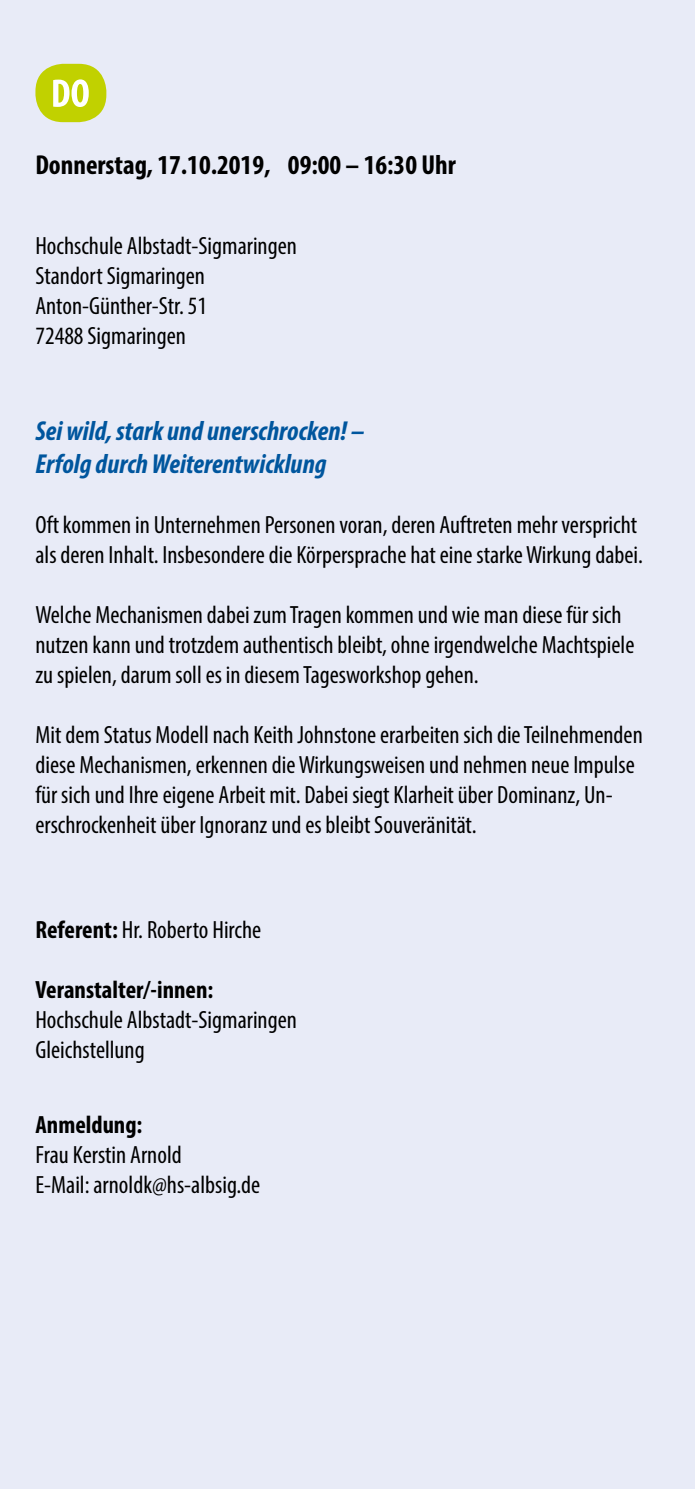
<style>
.page{position:relative;width:695px;height:1489px;background:#fff}
.page>*{position:absolute;margin:0;border:0;box-sizing:border-box;transform-origin:0 0}
.t1{font:italic 700 condensed 27.5px "Myriad Pro";color:#00569e}
.tx_weiss{font:700 condensed 27.5px "Myriad Pro";color:#000}
.tx_weiss-2{font:condensed 25px/30px "Myriad Pro";color:#000}
.tx_weiss-3{font:700 condensed 25px "Myriad Pro";color:#000}
.s1{font-weight:700}
</style>
<div class="page">
<div style="left:0;top:0;width:694px;height:1488px;background:#e8ebf7"></div>
<div style="left:35px;top:64px;width:71px;height:58px;background:#c1d100;border-radius:28px"></div>
<svg style="left:53px;top:79px;width:36px;height:28px"></svg>
<p class="tx_weiss" style="left:35px;top:147px;width:422px">Donnerstag, 17.10.2019, 09:00 – 16:30 Uhr</p>
<p class="tx_weiss-2" style="left:35px;top:230px;width:263px">Hochschule Albstadt-Sigmaringen</p>
<p class="tx_weiss-2" style="left:35px;top:260px;width:171px">Standort Sigmaringen</p>
<p class="tx_weiss-2" style="left:35px;top:290px;width:173px">Anton-Günther-Str. 51</p>
<p class="tx_weiss-2" style="left:35px;top:320px;width:152px">72488 Sigmaringen</p>
<p class="t1" style="left:35px;top:413px;width:331px">Sei wild, stark und unerschrocken! –</p>
<p class="t1" style="left:35px;top:446px;width:293px">Erfolg durch Weiterentwicklung</p>
<p class="tx_weiss-2" style="left:35px;top:509px;width:609px">Oft kommen in Unternehmen Personen voran, deren Auftreten mehr verspricht als deren Inhalt. Insbesondere die Körpersprache hat eine starke Wirkung dabei.</p>
<p class="tx_weiss-2" style="left:35px;top:599px;width:600px">Welche Mechanismen dabei zum Tragen kommen und wie man diese für sich nutzen kann und trotzdem authentisch bleibt, ohne irgendwelche Machtspiele zu spielen, darum soll es in diesem Tagesworkshop gehen.</p>
<p class="tx_weiss-2" style="left:35px;top:719px;width:608px">Mit dem Status Modell nach Keith Johnstone erarbeiten sich die Teilnehmenden diese Mechanismen, erkennen die Wirkungsweisen und nehmen neue Impulse für sich und Ihre eigene Arbeit mit. Dabei siegt Klarheit über Dominanz, Un&shy;erschrockenheit über Ignoranz und es bleibt Souveränität.</p>
<p class="tx_weiss-2" style="left:35px;top:914px;width:227px"><span class="s1">Referent:</span> Hr. Roberto Hirche</p>
<p class="tx_weiss-3" style="left:35px;top:973px;width:179px">Veranstalter/-innen:</p>
<p class="tx_weiss-2" style="left:35px;top:1004px;width:263px">Hochschule Albstadt-Sigmaringen</p>
<p class="tx_weiss-2" style="left:35px;top:1034px;width:111px">Gleichstellung</p>
<p class="tx_weiss-3" style="left:35px;top:1108px;width:108px">Anmeldung:</p>
<p class="tx_weiss-2" style="left:35px;top:1139px;width:148px">Frau Kerstin Arnold</p>
<p class="tx_weiss-2" style="left:35px;top:1169px;width:226px">E-Mail: arnoldk@hs-albsig.de</p>
</div>
